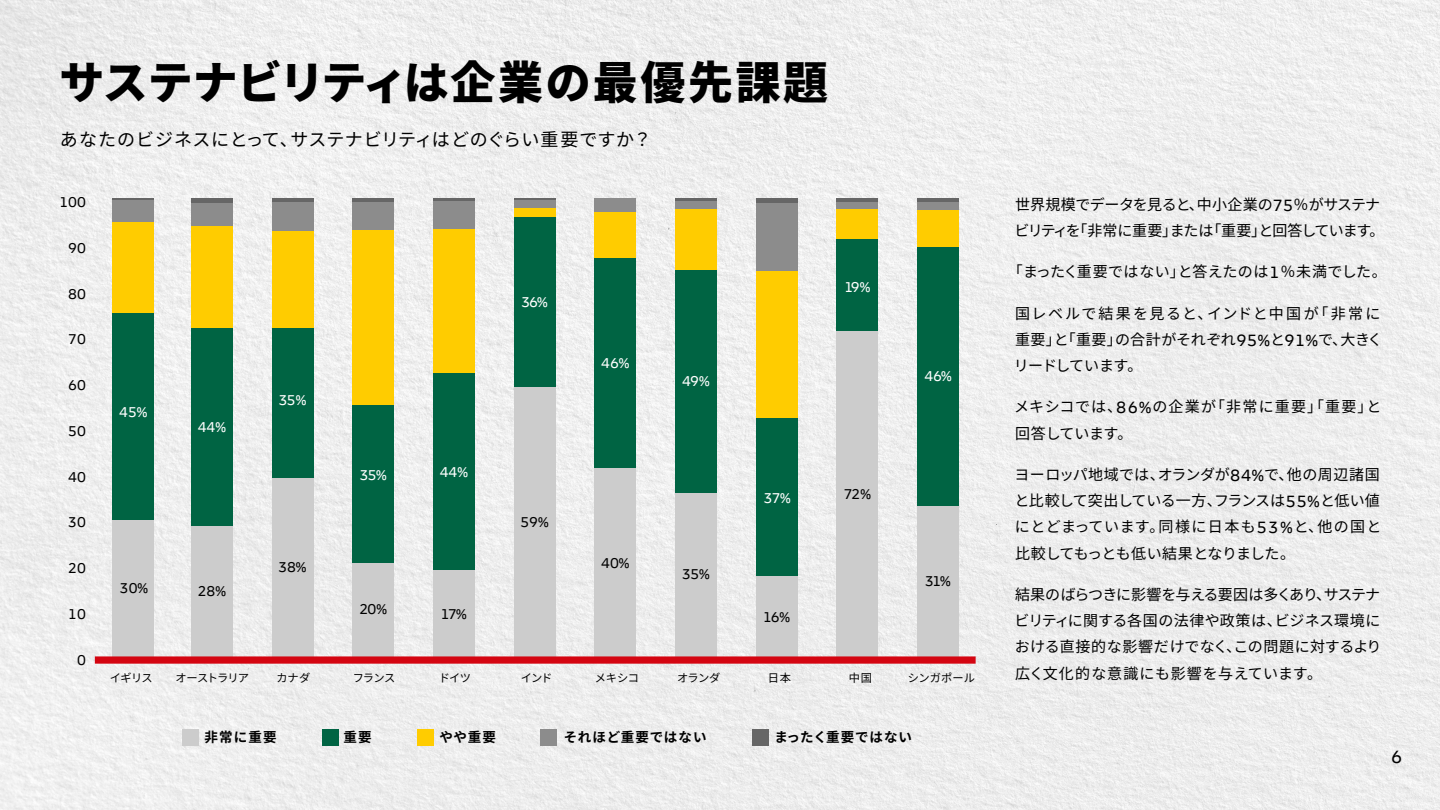
<style>
.page{position:relative;width:1440px;height:810px;background:#fff}
.page>*{position:absolute;margin:0;border:0;box-sizing:border-box;transform-origin:0 0}
.t1{font:800 45px "Source Han Sans JP";letter-spacing:.02em;color:#000}
.t2{font:18.75px "Delivery";color:#000}
.t3{font:18px "Source Han Sans JP";letter-spacing:.025em;color:#000}
.t4{font:15px/26.2px "Source Han Sans JP";letter-spacing:.015em;color:#000;text-align:justify}
.t5{font:15px/26.2px "Source Han Sans JP";letter-spacing:.04em;color:#000}
.t6{font:15px "Delivery";color:#000}
.t7{font:15px/26.2px "Source Han Sans JP";letter-spacing:-.035em;color:#000}
.t8{font:15px/26.2px "Source Han Sans JP";letter-spacing:.055em;color:#000}
.t9{font:15px "Delivery";letter-spacing:-.04em;color:#fff}
.t10{font:15px "Source Han Sans JP";letter-spacing:.045em;color:#000}
.t11{font:700 13.5px "Source Han Sans JP";letter-spacing:.07em;color:#000}
.t12{font:700 13.5px "Source Han Sans JP";letter-spacing:.05em;color:#000}
.t13{font:11.25px "Source Han Sans JP";letter-spacing:-.055em;color:#000}
.t14{font:11.25px "Source Han Sans JP";letter-spacing:-.08em;color:#000}
.s1{font-family:"Delivery";font-size:17.25px}
</style>
<div class="page">
<img style="left:0;top:0;width:1440px;height:810px">
<div style="left:191px;top:198px;width:42px;height:459px;background:#fc0"></div>
<div style="left:191px;top:198px;width:42px;height:6px;background:#666"></div>
<div style="left:191px;top:204px;width:42px;height:22px;background:#8c8c8c"></div>
<div style="left:191px;top:329px;width:42px;height:197px;background:#006443"></div>
<div style="left:191px;top:526px;width:42px;height:131px;background:#ccc"></div>
<div style="left:272px;top:198px;width:41px;height:459px;background:#fc0"></div>
<div style="left:272px;top:198px;width:41px;height:5px;background:#666"></div>
<div style="left:272px;top:203px;width:41px;height:28px;background:#8c8c8c"></div>
<div style="left:272px;top:328px;width:41px;height:150px;background:#006443"></div>
<div style="left:272px;top:478px;width:41px;height:179px;background:#ccc"></div>
<div style="left:352px;top:198px;width:42px;height:459px;background:#fc0"></div>
<hr style="left:352px;top:198px;width:42px;height:4px;background:#666">
<div style="left:352px;top:202px;width:42px;height:27px;background:#8c8c8c"></div>
<div style="left:352px;top:406px;width:42px;height:157px;background:#006443"></div>
<div style="left:352px;top:563px;width:42px;height:94px;background:#ccc"></div>
<div style="left:433px;top:198px;width:42px;height:460px;background:#fc0"></div>
<hr style="left:433px;top:198px;width:42px;height:3px;background:#666">
<div style="left:433px;top:201px;width:42px;height:28px;background:#8c8c8c"></div>
<div style="left:433px;top:374px;width:42px;height:196px;background:#006443"></div>
<div style="left:433px;top:570px;width:42px;height:88px;background:#ccc"></div>
<div style="left:514px;top:198px;width:42px;height:460px;background:#fc0"></div>
<hr style="left:514px;top:198px;width:42px;height:2px;background:#666">
<div style="left:514px;top:200px;width:42px;height:7px;background:#8c8c8c"></div>
<div style="left:514px;top:217px;width:42px;height:170px;background:#006443"></div>
<div style="left:514px;top:387px;width:42px;height:271px;background:#ccc"></div>
<div style="left:594px;top:198px;width:42px;height:460px;background:#fc0"></div>
<div style="left:594px;top:198px;width:42px;height:14px;background:#8c8c8c"></div>
<div style="left:594px;top:259px;width:42px;height:209px;background:#006443"></div>
<div style="left:594px;top:468px;width:42px;height:190px;background:#ccc"></div>
<div style="left:675px;top:198px;width:42px;height:459px;background:#fc0"></div>
<hr style="left:675px;top:198px;width:42px;height:3px;background:#666">
<div style="left:675px;top:201px;width:42px;height:8px;background:#8c8c8c"></div>
<div style="left:675px;top:270px;width:42px;height:223px;background:#006443"></div>
<div style="left:675px;top:493px;width:42px;height:164px;background:#ccc"></div>
<div style="left:917px;top:198px;width:42px;height:459px;background:#fc0"></div>
<hr style="left:917px;top:198px;width:42px;height:4px;background:#666">
<div style="left:917px;top:202px;width:42px;height:8px;background:#8c8c8c"></div>
<div style="left:917px;top:248px;width:42px;height:258px;background:#006443"></div>
<div style="left:917px;top:506px;width:42px;height:151px;background:#ccc"></div>
<div style="left:836px;top:198px;width:42px;height:459px;background:#fc0"></div>
<hr style="left:836px;top:198px;width:42px;height:4px;background:#666">
<div style="left:836px;top:202px;width:42px;height:6px;background:#8c8c8c"></div>
<div style="left:836px;top:239px;width:42px;height:97px;background:#006443"></div>
<div style="left:836px;top:331px;width:42px;height:326px;background:#ccc"></div>
<div style="left:756px;top:198px;width:42px;height:460px;background:#fc0"></div>
<div style="left:756px;top:198px;width:42px;height:6px;background:#666"></div>
<div style="left:756px;top:203px;width:42px;height:67px;background:#8c8c8c"></div>
<div style="left:756px;top:418px;width:42px;height:159px;background:#006443"></div>
<div style="left:756px;top:577px;width:42px;height:81px;background:#ccc"></div>
<div style="left:112px;top:198px;width:42px;height:459px;background:#fc0"></div>
<hr style="left:112px;top:198px;width:42px;height:2px;background:#666">
<div style="left:112px;top:200px;width:42px;height:22px;background:#8c8c8c"></div>
<div style="left:112px;top:314px;width:42px;height:206px;background:#006443"></div>
<div style="left:112px;top:520px;width:42px;height:137px;background:#ccc"></div>
<div style="left:95px;top:656px;width:881px;height:8px;background:#d40511"></div>
<div style="left:182px;top:729px;width:16px;height:16px;background:#ccc"></div>
<div style="left:322px;top:729px;width:16px;height:16px;background:#006443"></div>
<div style="left:417px;top:729px;width:16px;height:16px;background:#fc0"></div>
<div style="left:541px;top:729px;width:16px;height:16px;background:#8c8c8c"></div>
<div style="left:753px;top:729px;width:16px;height:16px;background:#666"></div>
<h1 class="t1" style="left:60px;top:57px;width:770px">サステナビリティは企業の最優先課題</h1>
<p class="t3" style="left:60px;top:129px;width:593px">あなたのビジネスにとって、サステナビリティはどのぐらい重要ですか？</p>
<p class="t6" style="left:59px;top:193px;width:28px">100</p>
<p class="t6" style="left:68px;top:239px;width:19px">90</p>
<p class="t6" style="left:68px;top:285px;width:19px">80</p>
<p class="t6" style="left:68px;top:330px;width:19px">70</p>
<p class="t6" style="left:68px;top:376px;width:19px">60</p>
<p class="t6" style="left:68px;top:422px;width:19px">50</p>
<p class="t6" style="left:68px;top:468px;width:19px">40</p>
<p class="t6" style="left:68px;top:513px;width:19px">30</p>
<p class="t6" style="left:68px;top:559px;width:19px">20</p>
<p class="t6" style="left:68px;top:605px;width:19px">10</p>
<p class="t6" style="left:77px;top:651px;width:10px">0</p>
<p class="t9" style="left:119px;top:403px;width:30px">45%</p>
<p class="t9" style="left:198px;top:418px;width:30px">44%</p>
<p class="t6" style="left:120px;top:579px;width:30px">30%</p>
<p class="t6" style="left:198px;top:582px;width:30px">28%</p>
<p class="t9" style="left:279px;top:391px;width:29px">35%</p>
<p class="t6" style="left:279px;top:558px;width:29px">38%</p>
<p class="t9" style="left:360px;top:466px;width:28px">35%</p>
<p class="t6" style="left:360px;top:600px;width:29px">20%</p>
<p class="t9" style="left:440px;top:463px;width:30px">44%</p>
<p class="t6" style="left:441px;top:605px;width:27px">17%</p>
<p class="t9" style="left:522px;top:293px;width:28px">36%</p>
<p class="t9" style="left:601px;top:354px;width:30px">46%</p>
<p class="t6" style="left:520px;top:513px;width:30px">59%</p>
<p class="t6" style="left:601px;top:553px;width:30px">40%</p>
<p class="t9" style="left:682px;top:372px;width:29px">49%</p>
<p class="t6" style="left:682px;top:565px;width:29px">35%</p>
<p class="t9" style="left:844px;top:278px;width:27px">19%</p>
<p class="t9" style="left:764px;top:489px;width:29px">37%</p>
<p class="t6" style="left:844px;top:485px;width:29px">72%</p>
<p class="t6" style="left:763px;top:608px;width:28px">16%</p>
<p class="t9" style="left:924px;top:367px;width:29px">46%</p>
<p class="t6" style="left:925px;top:572px;width:27px">31%</p>
<p class="t7" style="left:1015px;top:192px;width:371px">世界規模でデータを見ると、中小企業の<span class="s1">75</span>％がサステナビリティを「非常に重要」または「重要」と回答しています。</p>
<p class="t4" style="left:1008px;top:259px;width:381px">「まったく重要ではない」と答えたのは<span class="s1">1</span>％未満でした。</p>
<p class="t5" style="left:1014px;top:300px;width:370px">国レベルで結果を見ると、インドと中国が「非常に重要」と「重要」の合計がそれぞれ<span class="s1">95%</span>と<span class="s1">91%</span>で、大きくリードしています。</p>
<p class="t8" style="left:1014px;top:394px;width:369px">メキシコでは、<span class="s1">86%</span>の企業が「非常に重要」「重要」と回答しています。</p>
<p class="t4" style="left:1015px;top:462px;width:368px">ヨーロッパ地域では、オランダが<span class="s1">84%</span>で、他の周辺諸国と比較して突出している一方、フランスは<span class="s1">55%</span>と低い値にとどまっています。同様に日本も<span class="s1">53%</span>と、他の国と比較してもっとも低い結果となりました。</p>
<p class="t4" style="left:1015px;top:582px;width:368px">結果のばらつきに影響を与える要因は多くあり、サステナビリティに関する各国の法律や政策は、ビジネス環境における直接的な影響だけでなく、この問題に対するより</p>
<p class="t13" style="left:110px;top:671px;width:44px">イギリス</p>
<p class="t14" style="left:175px;top:671px;width:75px">オーストラリア</p>
<p class="t13" style="left:277px;top:671px;width:35px">カナダ</p>
<p class="t13" style="left:353px;top:671px;width:44px">フランス</p>
<p class="t13" style="left:439px;top:671px;width:34px">ドイツ</p>
<p class="t13" style="left:521px;top:671px;width:33px">インド</p>
<p class="t13" style="left:595px;top:671px;width:46px">メキシコ</p>
<p class="t13" style="left:677px;top:671px;width:45px">オランダ</p>
<p class="t13" style="left:768px;top:671px;width:25px">日本</p>
<p class="t13" style="left:849px;top:671px;width:25px">中国</p>
<p class="t13" style="left:908px;top:671px;width:69px">シンガポール</p>
<p class="t10" style="left:1015px;top:665px;width:309px">広く文化的な意識にも影響を与えています。</p>
<p class="t11" style="left:204px;top:730px;width:74px">非常に重要</p>
<p class="t11" style="left:343px;top:730px;width:30px">重要</p>
<p class="t11" style="left:439px;top:730px;width:58px">やや重要</p>
<p class="t11" style="left:564px;top:730px;width:144px">それほど重要ではない</p>
<p class="t12" style="left:774px;top:730px;width:139px">まったく重要ではない</p>
<p class="t2" style="left:1391px;top:746px;width:13px">6</p>
</div>
